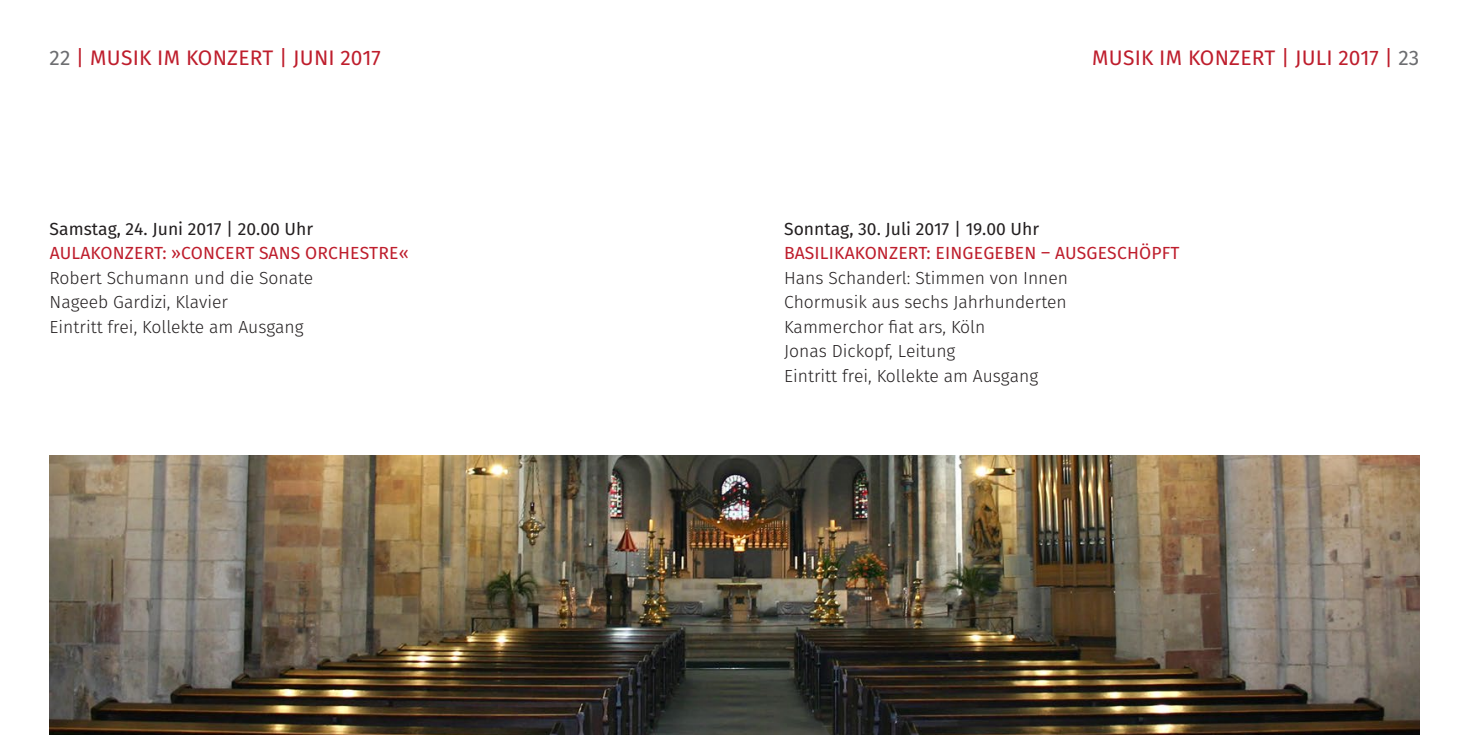
<style>
.page{position:relative;width:1469px;height:735px;background:#fff}
.page>*{position:absolute;margin:0;border:0;box-sizing:border-box;transform-origin:0 0}
.t1{font:21px "Fira Sans";letter-spacing:.01em;color:#be1d2c}
.t2{font:300 17.5px/24.5px "Fira Sans";color:#231f20}
.t3{font:17.5px "Fira Sans";letter-spacing:.01em;color:#be1d2c}
.t4{font:17.5px "Fira Sans";color:#231f20}
.s1{color:#6c6d70}
</style>
<div class="page">
<img style="left:50px;top:455px;width:1369px;height:279px">
<p class="t1" style="left:50px;top:43px;width:333px"><span class="s1">22</span> | MUSIK IM KONZERT | JUNI 2017</p>
<p class="t1" style="left:1092px;top:43px;width:329px">MUSIK IM KONZERT | JULI 2017 | <span class="s1">23</span></p>
<p class="t4" style="left:50px;top:216px;width:265px">Samstag, 24. Juni 2017 | 20.00 Uhr</p>
<p class="t3" style="left:50px;top:241px;width:360px">AULAKONZERT: »CONCERT SANS ORCHESTRE«</p>
<p class="t2" style="left:50px;top:265px;width:265px">Robert Schumann und die Sonate<br>Nageeb Gardizi, Klavier<br>Eintritt frei, Kollekte am Ausgang</p>
<p class="t4" style="left:784px;top:216px;width:256px">Sonntag, 30. Juli 2017 | 19.00 Uhr</p>
<p class="t3" style="left:784px;top:241px;width:397px">BASILIKAKONZERT: EINGEGEBEN – AUSGESCHÖPFT</p>
<p class="t2" style="left:784px;top:265px;width:285px">Hans Schanderl: Stimmen von Innen<br>Chormusik aus sechs Jahrhunderten<br>Kammerchor fiat ars, Köln<br>Jonas Dickopf, Leitung<br>Eintritt frei, Kollekte am Ausgang</p>
</div>
